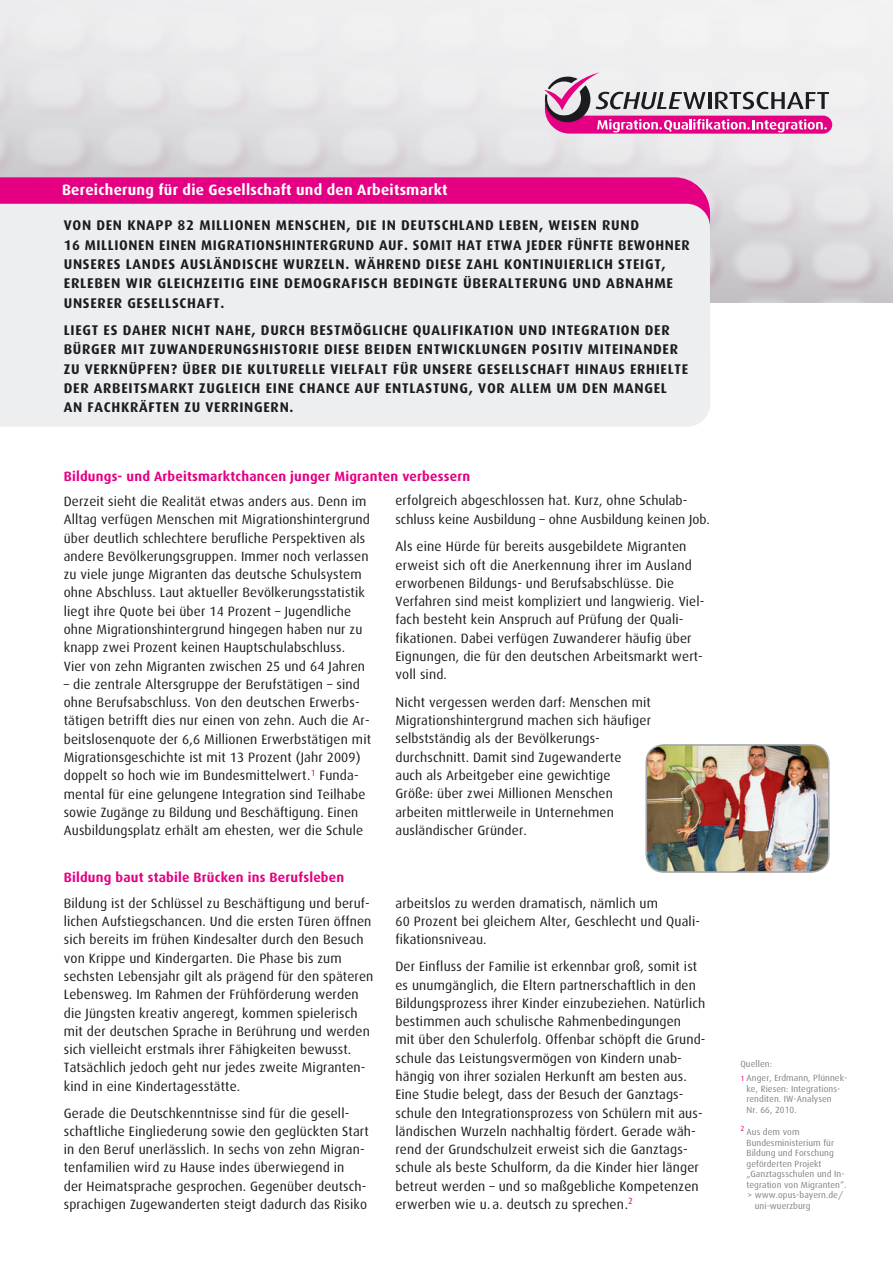
<style>
.page{position:relative;width:893px;height:1263px;background:#fff}
.page>*{position:absolute;margin:0;border:0;box-sizing:border-box;transform-origin:0 0}
.t1{font:700 15px "Dax";letter-spacing:.015em;color:#fff}
.t2{font:700 14.1px/19.2px "Dax";letter-spacing:.05em;color:#1b1c20}
.t3{font:13.5px/18.3px "Dax";letter-spacing:.01em;color:#1b1c20}
.t4{font:700 13.5px "Dax";letter-spacing:.015em;color:#e50083}
.t5{font:13.2px "Dax";color:#1b1c20}
.t6{font:9px/10.5px "Dax";letter-spacing:.01em;color:#818084}
.t7{font:7.5px "Dax";color:#e50083}
.s1{font-size:13.2px}
.s2{font-size:7.5px;color:#e50083}
</style>
<div class="page">
<div style="left:0;top:227px;width:710px;height:124px;background:#edeeef"></div>
<svg style="left:0;top:177px;width:710px;height:50px;background:#e870b6"></svg>
<div style="left:0;top:351px;width:710px;height:52px;background:#edeeef"></div>
<div style="left:0;top:403px;width:710px;height:24px;background:#edeeef"></div>
<img style="left:648px;top:745px;width:181px;height:127px">
<div style="left:645px;top:744px;width:184px;height:129px;border:2px solid #a3a4a8;border-radius:18px"></div>
<svg style="left:544px;top:72px;width:288px;height:62px"></svg>
<p class="t1" style="left:62px;top:181px;width:387px">BEREICHERUNG FÜR DIE GESELLSCHAFT UND DEN ARBEITSMARKT</p>
<p class="t2" style="left:64px;top:216px;width:93px">VON DEN KNAPP</p>
<p class="t2" style="left:64px;top:216px;width:627px;text-indent:114px">82 MILLIONEN MENSCHEN, DIE IN DEUTSCHLAND LEBEN, WEISEN RUND<br>16 MILLIONEN EINEN MIGRATIONSHINTERGRUND AUF. SOMIT HAT ETWA JEDER FÜNFTE BEWOHNER UNSERES LANDES AUSLÄNDISCHE WURZELN. WÄHREND DIESE ZAHL KONTINUIERLICH STEIGT, ERLEBEN WIR GLEICHZEITIG EINE DEMOGRAFISCH BEDINGTE ÜBERALTERUNG UND ABNAHME UNSERER GESELLSCHAFT.</p>
<p class="t2" style="left:64px;top:321px;width:626px">LIEGT ES DAHER NICHT NAHE, DURCH BESTMÖGLICHE QUALIFIKATION UND INTEGRATION DER BÜRGER MIT ZUWANDERUNGSHISTORIE DIESE BEIDEN ENTWICKLUNGEN POSITIV MITEINANDER ZU VERKNÜPFEN? ÜBER DIE KULTURELLE VIELFALT FÜR UNSERE GESELLSCHAFT HINAUS ERHIELTE DER ARBEITSMARKT ZUGLEICH EINE CHANCE AUF ENTLASTUNG, VOR ALLEM UM DEN MANGEL AN FACHKRÄFTEN ZU VERRINGERN.</p>
<p class="t4" style="left:64px;top:468px;width:408px">BILDUNGS- UND ARBEITSMARKTCHANCEN JUNGER MIGRANTEN VERBESSERN</p>
<p class="t3" style="left:64px;top:492px;width:308px">Derzeit sieht die Realität etwas anders aus. Denn im Alltag verfügen Menschen mit Migrationshintergrund über deutlich schlechtere berufliche Perspektiven als andere Bevölkerungsgruppen. Immer noch verlassen zu viele junge Migranten das deutsche Schulsystem ohne Abschluss. Laut aktueller Bevölkerungsstatistik liegt ihre Quote bei über 14 Prozent – Jugendliche ohne Migrationshintergrund hingegen haben nur zu knapp zwei Prozent keinen Hauptschulabschluss.<br>Vier von zehn Migranten zwischen 25 und 64 Jahren</p>
<p class="t3" style="left:64px;top:675px;width:309px">– die zentrale Altersgruppe der Berufstätigen – sind ohne Berufsabschluss. Von den deutschen Erwerbs&shy;tätigen betrifft dies nur einen von zehn. Auch die Ar&shy;beitslosenquote der 6,6 Millionen Erwerbstätigen mit Migrationsgeschichte ist mit 13 Prozent (Jahr 2009) doppelt so hoch wie im Bundesmittelwert.<sup>1</sup> Funda&shy;mental für eine gelungene Integration sind Teilhabe sowie Zugänge zu Bildung und Beschäftigung. Einen Ausbildungsplatz erhält am ehesten, wer die Schule</p>
<p class="t4" style="left:64px;top:870px;width:282px">BILDUNG BAUT STABILE BRÜCKEN INS BERUFSLEBEN</p>
<p class="t3" style="left:64px;top:894px;width:311px">Bildung ist der Schlüssel zu Beschäftigung und beruf&shy;lichen Aufstiegschancen. Und die ersten Türen öffnen sich bereits im frühen Kindesalter durch den Besuch von Krippe und Kindergarten. Die Phase bis zum sechsten Lebensjahr gilt als prägend für den späteren Lebensweg. Im Rahmen der Frühförderung werden die Jüngsten kreativ angeregt, kommen spielerisch mit der deutschen Sprache in Berührung und werden sich vielleicht erstmals ihrer Fähigkeiten bewusst.<br>Tatsächlich jedoch geht nur jedes zweite Migranten&shy;kind in eine Kindertagesstätte.</p>
<p class="t3" style="left:64px;top:1104px;width:306px">Gerade die Deutschkenntnisse sind für die gesell&shy;schaftliche Eingliederung sowie den geglückten Start in den Beruf unerlässlich. In sechs von zehn Migran&shy;tenfamilien wird zu Hause indes überwiegend in<br>der Heimatsprache gesprochen. Gegenüber deutsch&shy;sprachigen Zugewanderten steigt dadurch das Risiko</p>
<p class="t3" style="left:395px;top:492px;width:293px">erfolgreich abgeschlossen hat. Kurz, ohne <span class="s1">Schulab-</span></p>
<p class="t5" style="left:395px;top:512px;width:316px">schluss keine Ausbildung – ohne Ausbildung keinen Job.</p>
<p class="t3" style="left:395px;top:537px;width:310px">Als eine Hürde für bereits ausgebildete Migranten erweist sich oft die Anerkennung ihrer im Ausland erworbenen Bildungs- und Berufsabschlüsse. Die Verfahren sind meist kompliziert und langwierig. Viel&shy;fach besteht kein Anspruch auf Prüfung der Quali&shy;fikationen. Dabei verfügen Zuwanderer häufig über Eignungen, die für den deutschen Arbeitsmarkt wert&shy;voll sind.</p>
<p class="t3" style="left:395px;top:693px;width:257px">Nicht vergessen werden darf: Menschen mit Migrationshintergrund machen sich häufiger selbstständig als der Bevölkerungs&shy;durchschnitt. Damit sind Zugewanderte auch als Arbeitgeber eine gewichtige Größe: über zwei Millionen Menschen arbeiten mittlerweile in Unternehmen ausländischer Gründer.</p>
<p class="t3" style="left:395px;top:894px;width:305px">arbeitslos zu werden dramatisch, nämlich um<br>60 Prozent bei gleichem Alter, Geschlecht und Quali&shy;fikationsniveau.</p>
<p class="t3" style="left:395px;top:957px;width:311px">Der Einfluss der Familie ist erkennbar groß, somit ist es unumgänglich, die Eltern partnerschaftlich in den Bildungsprozess ihrer Kinder einzubeziehen. Natürlich bestimmen auch schulische Rahmenbedingungen<br>mit über den Schulerfolg. Offenbar schöpft die Grund&shy;schule das Leistungsvermögen von Kindern unab&shy;hängig von ihrer sozialen Herkunft am besten aus.<br>Eine Studie belegt, dass der Besuch der Ganztags&shy;schule den Integrationsprozess von Schülern mit aus&shy;ländischen Wurzeln nachhaltig fördert. Gerade wäh&shy;rend der Grundschulzeit erweist sich die Ganztags&shy;schule als beste Schulform, da die Kinder hier länger betreut werden – und so maßgebliche Kompetenzen erwerben wie u. a. deutsch zu sprechen.<sup>2</sup></p>
<p class="t6" style="left:740px;top:1057px;width:108px;line-height:13.8px">Quellen:<br><span class="s2">1</span> Anger, Erdmann, Plünnec-</p>
<p class="t6" style="left:746px;top:1083px;width:95px">ke, Riesen: Integrations&shy;renditen. IW-Analysen<br>Nr. 66, 2010.</p>
<p class="t7" style="left:740px;top:1124px;width:5px">2</p>
<p class="t6" style="left:746px;top:1127px;width:55px">Aus dem vom</p>
<p class="t6" style="left:746px;top:1137px;width:89px">Bundesministerium für</p>
<p class="t6" style="left:746px;top:1148px;width:89px">Bildung und Forschung</p>
<p class="t6" style="left:746px;top:1158px;width:77px">geförderten Projekt</p>
<p class="t6" style="left:746px;top:1169px;width:100px">„Ganztagsschulen und In-</p>
<p class="t6" style="left:746px;top:1179px;width:101px">tegration von Migranten“.</p>
<p class="t6" style="left:747px;top:1190px;width:97px">&gt; www.opus-bayern.de/</p>
<p class="t6" style="left:755px;top:1200px;width:57px">uni-wuerzburg</p>
</div>
